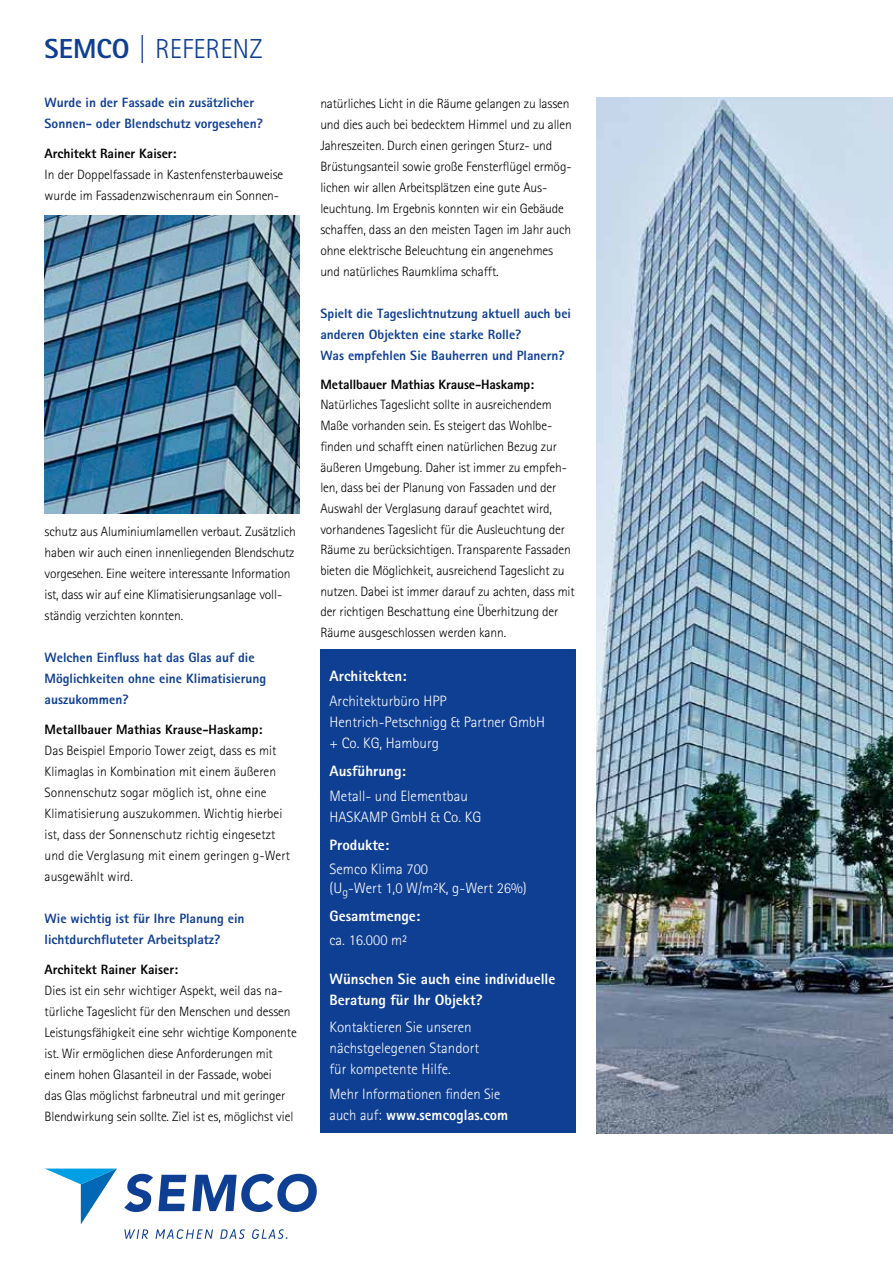
<style>
.page{position:relative;width:893px;height:1263px;background:#fff}
.page>*{position:absolute;margin:0;border:0;box-sizing:border-box;transform-origin:0 0}
.t1{font:300 27.45px "AT Rotis Sans Serif";color:#0f3f93}
.t2{font:300 15px/21px "AT Rotis Sans Serif";color:#fff}
.t3{font:800 15px/21px "AT Rotis Sans Serif";color:#fff}
.t4{font:300 13.5px/21px "AT Rotis Sans Serif";letter-spacing:-.01em;color:#000}
.t5{font:800 13.5px/21px "AT Rotis Sans Serif";color:#0f3f93}
.t6{font:800 13.5px "AT Rotis Sans Serif";color:#000}
.s1{font-weight:800}
</style>
<div class="page">
<img style="left:597px;top:98px;width:296px;height:1035px">
<div style="left:320px;top:649px;width:255px;height:484px;background:#0f3f93"></div>
<svg style="left:45px;top:1168px;width:72px;height:56px"></svg>
<svg style="left:124px;top:1174px;width:62px;height:38px"></svg>
<svg style="left:192px;top:1174px;width:125px;height:38px"></svg>
<svg style="left:124px;top:1229px;width:24px;height:10px"></svg>
<svg style="left:156px;top:1229px;width:57px;height:10px"></svg>
<svg style="left:220px;top:1229px;width:25px;height:10px"></svg>
<svg style="left:252px;top:1229px;width:35px;height:10px"></svg>
<img style="left:45px;top:216px;width:255px;height:297px">
<h1 class="t1" style="left:45px;top:33px;width:219px"><span class="s1">SEMCO |</span> REFERENZ</h1>
<p class="t5" style="left:45px;top:92px;width:220px">Wurde in der Fassade ein zusätzlicher<br>Sonnen- oder Blendschutz vorgesehen?</p>
<p class="t6" style="left:45px;top:145px;width:133px">Architekt Rainer Kaiser:</p>
<p class="t4" style="left:45px;top:164px;width:240px">In der Doppelfassade in Kastenfensterbauweise wurde im Fassadenzwischenraum ein Sonnen-</p>
<p class="t4" style="left:45px;top:521px;width:253px">schutz aus Aluminiumlamellen verbaut. Zusätzlich haben wir auch einen innenliegenden Blendschutz vorgesehen. Eine weitere interessante Information ist, dass wir auf eine Klimatisierungsanlage voll&shy;ständig verzichten konnten.</p>
<p class="t5" style="left:45px;top:647px;width:223px">Welchen Einfluss hat das Glas auf die<br>Möglichkeiten ohne eine Klimatisierung auszukommen?</p>
<p class="t6" style="left:45px;top:720px;width:219px">Metallbauer Mathias Krause-Haskamp:</p>
<p class="t4" style="left:45px;top:740px;width:247px">Das Beispiel Emporio Tower zeigt, dass es mit Klimaglas in Kombination mit einem äußeren Sonnenschutz sogar möglich ist, ohne eine Klimatisierung auszukommen. Wichtig hierbei ist, dass der Sonnenschutz richtig eingesetzt und die Verglasung mit einem geringen g-Wert ausgewählt wird.</p>
<p class="t5" style="left:45px;top:908px;width:201px">Wie wichtig ist für Ihre Planung ein lichtdurchfluteter Arbeitsplatz?</p>
<p class="t6" style="left:45px;top:960px;width:135px">Architekt Rainer Kaiser:</p>
<p class="t4" style="left:45px;top:979px;width:254px">Dies ist ein sehr wichtiger Aspekt, weil das na&shy;türliche Tageslicht für den Menschen und dessen Leistungsfähigkeit eine sehr wichtige Komponente ist. Wir ermöglichen diese Anforderungen mit einem hohen Glasanteil in der Fassade, wobei<br>das Glas möglichst farbneutral und mit geringer Blendwirkung sein sollte. Ziel ist es, möglichst viel</p>
<p class="t4" style="left:320px;top:93px;width:253px">natürliches Licht in die Räume gelangen zu lassen und dies auch bei bedecktem Himmel und zu allen Jahreszeiten. Durch einen geringen Sturz- und Brüstungsanteil sowie große Fensterflügel ermög&shy;lichen wir allen Arbeitsplätzen eine gute Aus&shy;leuchtung. Im Ergebnis konnten wir ein Gebäude schaffen, dass an den meisten Tagen im Jahr auch ohne elektrische Beleuchtung ein angenehmes und natürliches Raumklima schafft.</p>
<p class="t5" style="left:320px;top:303px;width:252px">Spielt die Tageslichtnutzung aktuell auch bei anderen Objekten eine starke Rolle?<br>Was empfehlen Sie Bauherren und Planern?</p>
<p class="t6" style="left:320px;top:376px;width:215px">Metallbauer Mathias Krause-Haskamp:</p>
<p class="t4" style="left:320px;top:394px;width:256px">Natürliches Tageslicht sollte in ausreichendem Maße vorhanden sein. Es steigert das Wohlbe&shy;finden und schafft einen natürlichen Bezug zur äußeren Umgebung. Daher ist immer zu empfeh&shy;len, dass bei der Planung von Fassaden und der Auswahl der Verglasung darauf geachtet wird, vorhandenes Tageslicht für die Ausleuchtung der Räume zu berücksichtigen. Transparente Fassaden bieten die Möglichkeit, ausreichend Tageslicht zu nutzen. Dabei ist immer darauf zu achten, dass mit der richtigen Beschattung eine Überhitzung der Räume ausgeschlossen werden kann.</p>
<p class="t3" style="left:330px;top:665px;width:79px">Architekten:</p>
<p class="t2" style="left:330px;top:690px;width:217px">Architekturbüro HPP<br>Hentrich-Petschnigg &amp; Partner GmbH + Co. KG, Hamburg</p>
<p class="t3" style="left:330px;top:760px;width:78px">Ausführung:</p>
<p class="t2" style="left:330px;top:785px;width:153px">Metall- und Elementbau<br>HASKAMP GmbH &amp; Co. KG</p>
<p class="t3" style="left:330px;top:834px;width:61px">Produkte:</p>
<p class="t2" style="left:330px;top:859px;width:199px;line-height:19.5px">Semco Klima 700<br>(U<sub>g</sub>-Wert 1,0 W/m²K, g-Wert 26%)</p>
<p class="t3" style="left:330px;top:905px;width:92px">Gesamtmenge:</p>
<p class="t2" style="left:330px;top:929px;width:79px">ca. 16.000 m²</p>
<p class="t3" style="left:330px;top:968px;width:227px">Wünschen Sie auch eine individuelle<br>Beratung für Ihr Objekt?</p>
<p class="t2" style="left:330px;top:1017px;width:151px">Kontaktieren Sie unseren nächstgelegenen Standort für kompetente Hilfe.</p>
<p class="t2" style="left:330px;top:1084px;width:180px">Mehr Informationen finden Sie auch auf: <span class="s1">www.semcoglas.com</span></p>
</div>
